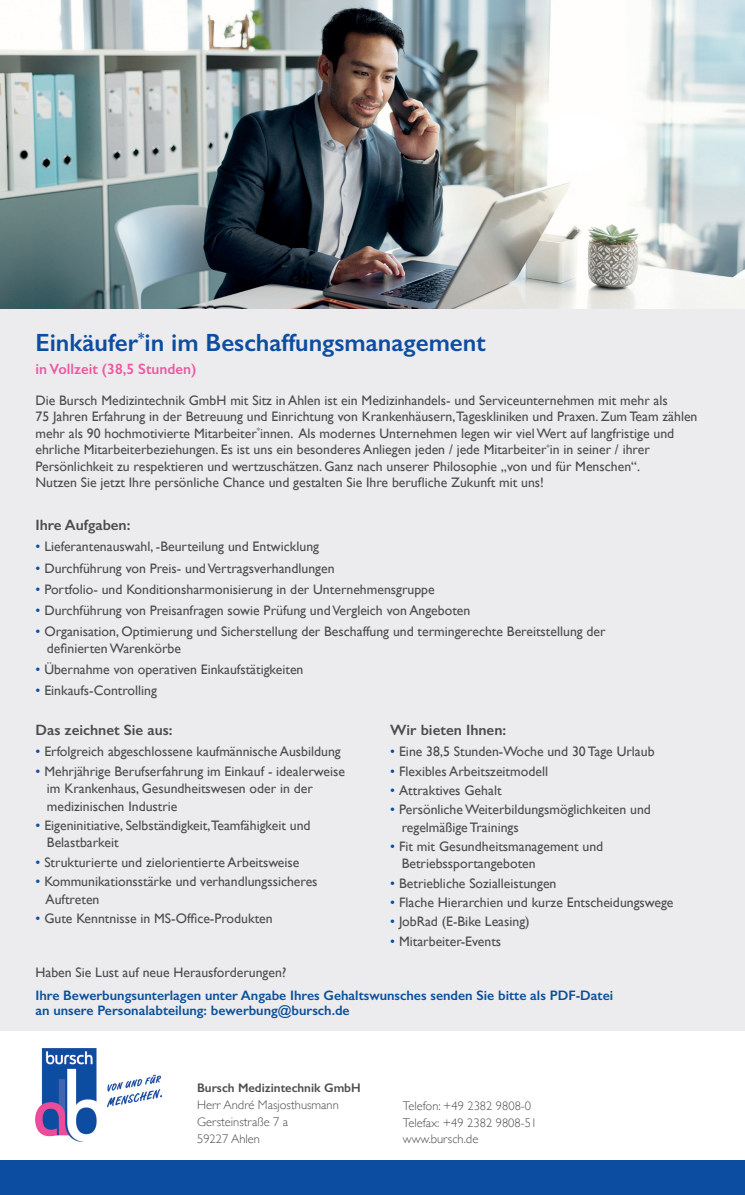
<style>
.page{position:relative;width:745px;height:1195px;background:#fff}
.page>*{position:absolute;margin:0;border:0;box-sizing:border-box;transform-origin:0 0}
.t1{font:600 25px "Gill Sans";color:#0d4da1}
.t2{font:600 15px "Gill Sans";color:#4b4c4d}
.t3{font:600 15px "Gill Sans";color:#ef59a1}
.t4{font:13.75px/17.5px "Gill Sans";color:#4b4c4d}
.t5{font:600 13.75px/15px "Gill Sans";color:#09509b}
.t6{font:300 12.5px/16.9px "Gill Sans";color:#4b4c4d}
.t7{font:600 12.5px "Gill Sans";color:#4b4c4d}
.s1{color:#0d4da1}
</style>
<div class="page">
<div style="left:0;top:253px;width:744px;height:778px;background:#ececee"></div>
<div style="left:0;top:1159px;width:744px;height:35px;background:#0d4da1"></div>
<img style="left:0;top:0;width:744px;height:308px">
<img style="left:35px;top:1048px;width:126px;height:93px">
<h1 class="t1" style="left:35px;top:328px;width:451px">Einkäufer<sup>*</sup>in im Beschaffungsmanagement</h1>
<p class="t3" style="left:35px;top:360px;width:162px">in Vollzeit (38,5 Stunden)</p>
<p class="t4" style="left:35px;top:392px;width:663px;line-height:16.5px">Die Bursch Medizintechnik GmbH mit Sitz in Ahlen ist ein Medizinhandels- und Serviceunternehmen mit mehr als<br>75 Jahren Erfahrung in der Betreuung und Einrichtung von Krankenhäusern,Tageskliniken und Praxen. Zum Team zählen mehr als 90 hochmotivierte Mitarbeiter<sup>*</sup>innen. Als modernes Unternehmen legen wir viel Wert auf langfristige und ehrliche Mitarbeiterbeziehungen. Es ist uns ein besonderes Anliegen jeden / jede Mitarbeiter<sup>*</sup>in in seiner / ihrer Persönlichkeit zu respektieren und wertzuschätzen. Ganz nach unserer Philosophie „von und für Menschen“.<br>Nutzen Sie jetzt Ihre persönliche Chance und gestalten Sie Ihre berufliche Zukunft mit uns!</p>
<p class="t2" style="left:35px;top:516px;width:96px">Ihre Aufgaben:</p>
<p class="t4" style="left:35px;top:538px;width:285px"><span class="s1">•</span> Lieferantenauswahl, -Beurteilung und Entwicklung</p>
<p class="t4" style="left:35px;top:559px;width:300px"><span class="s1">•</span> Durchführung von Preis- und Vertragsverhandlungen</p>
<p class="t4" style="left:35px;top:580px;width:400px"><span class="s1">•</span> Portfolio- und Konditionsharmonisierung in der Unternehmensgruppe</p>
<p class="t4" style="left:35px;top:601px;width:436px"><span class="s1">•</span> Durchführung von Preisanfragen sowie Prüfung und Vergleich von Angeboten</p>
<p class="t4" style="left:47px;top:622px;width:560px;text-indent:-11px"><span class="s1">•</span> Organisation, Optimierung und Sicherstellung der Beschaffung und termingerechte Bereitstellung der definierten Warenkörbe</p>
<p class="t4" style="left:35px;top:660px;width:269px"><span class="s1">•</span> Übernahme von operativen Einkaufstätigkeiten</p>
<p class="t4" style="left:35px;top:681px;width:123px"><span class="s1">•</span> Einkaufs-Controlling</p>
<p class="t2" style="left:35px;top:721px;width:138px">Das zeichnet Sie aus:</p>
<p class="t4" style="left:35px;top:742px;width:306px"><span class="s1">•</span> Erfolgreich abgeschlossene kaufmännische Ausbildung</p>
<p class="t4" style="left:47px;top:761px;width:299px;text-indent:-11px"><span class="s1">•</span> Mehrjährige Berufserfahrung im Einkauf - idealerweise im Krankenhaus, Gesundheitswesen oder in der medizinischen Industrie</p>
<p class="t4" style="left:47px;top:816px;width:265px;text-indent:-11px"><span class="s1">•</span> Eigeninitiative, Selbständigkeit,Teamfähigkeit und<br>Belastbarkeit</p>
<p class="t4" style="left:35px;top:853px;width:265px"><span class="s1">•</span> Strukturierte und zielorientierte Arbeitsweise</p>
<p class="t4" style="left:46px;top:872px;width:273px;text-indent:-10px"><span class="s1">•</span> Kommunikationsstärke und verhandlungssicheres<br>Auftreten</p>
<p class="t4" style="left:35px;top:909px;width:238px"><span class="s1">•</span> Gute Kenntnisse in MS-Office-Produkten</p>
<p class="t4" style="left:35px;top:963px;width:252px">Haben Sie Lust auf neue Herausforderungen?</p>
<p class="t2" style="left:390px;top:721px;width:117px">Wir bieten Ihnen:</p>
<p class="t4" style="left:390px;top:742px;width:265px"><span class="s1">•</span> Eine 38,5 Stunden-Woche und 30 Tage Urlaub</p>
<p class="t4" style="left:390px;top:761px;width:159px"><span class="s1">•</span> Flexibles Arbeitszeitmodell</p>
<p class="t4" style="left:390px;top:781px;width:113px"><span class="s1">•</span> Attraktives Gehalt</p>
<p class="t4" style="left:401px;top:800px;width:250px;text-indent:-11px"><span class="s1">•</span> Persönliche Weiterbildungsmöglichkeiten und regelmäßige Trainings</p>
<p class="t4" style="left:401px;top:837px;width:203px;text-indent:-11px"><span class="s1">•</span> Fit mit Gesundheitsmanagement und<br>Betriebssportangeboten</p>
<p class="t4" style="left:390px;top:874px;width:168px"><span class="s1">•</span> Betriebliche Sozialleistungen</p>
<p class="t4" style="left:390px;top:893px;width:284px"><span class="s1">•</span> Flache Hierarchien und kurze Entscheidungswege</p>
<p class="t4" style="left:390px;top:912px;width:141px"><span class="s1">•</span> JobRad (E-Bike Leasing)</p>
<p class="t4" style="left:390px;top:931px;width:112px"><span class="s1">•</span> Mitarbeiter-Events</p>
<p class="t5" style="left:35px;top:987px;width:579px">Ihre Bewerbungsunterlagen unter Angabe Ihres Gehaltswunsches senden Sie bitte als PDF-Datei an unsere Personalabteilung: bewerbung@bursch.de</p>
<p class="t7" style="left:197px;top:1080px;width:165px">Bursch Medizintechnik GmbH</p>
<p class="t6" style="left:197px;top:1095px;width:143px">Herr André Masjosthusmann<br>Gersteinstraße 7 a<br>59227 Ahlen</p>
<p class="t6" style="left:402px;top:1096px;width:136px">Telefon: +49 2382 9808-0<br>Telefax: +49 2382 9808-51 www.bursch.de</p>
</div>
